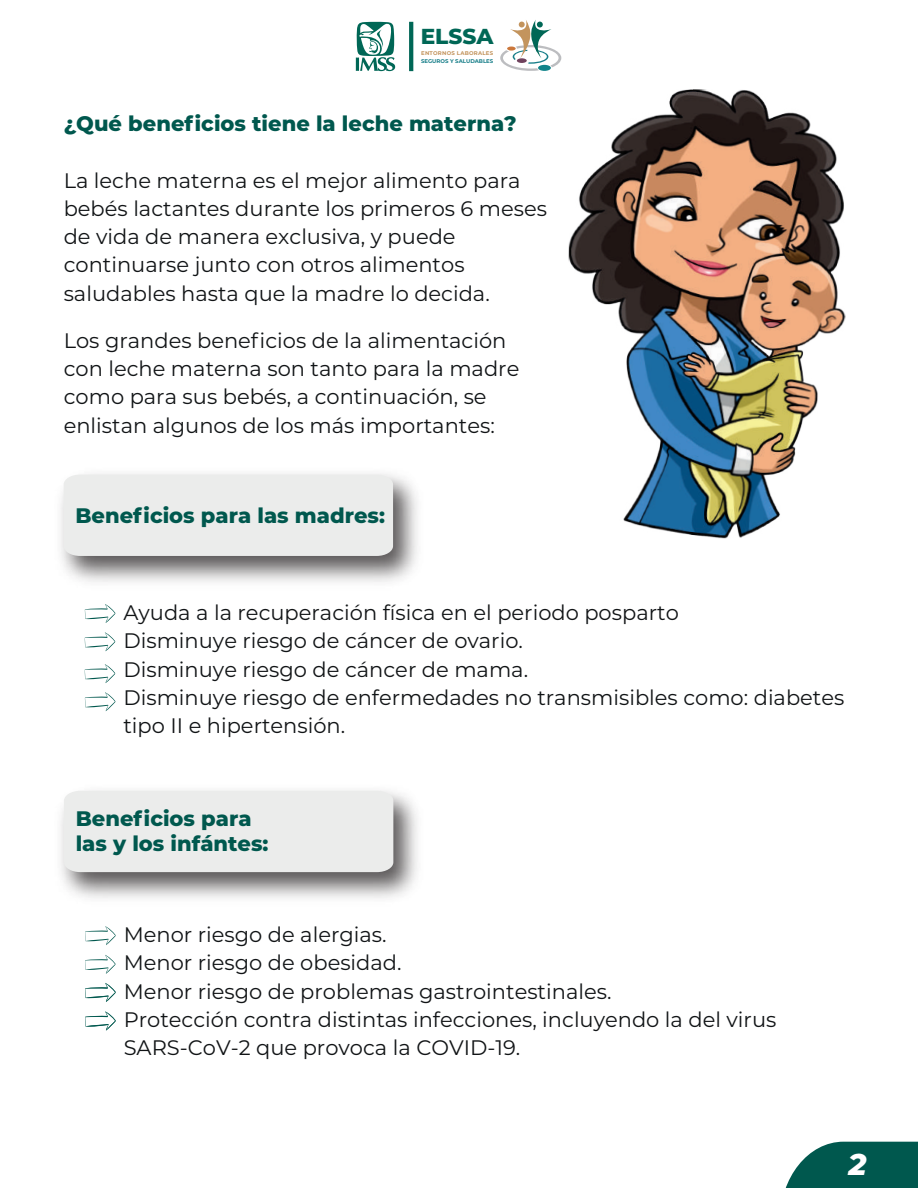
<style>
.page{position:relative;width:918px;height:1188px;background:#fff}
.page>*{position:absolute;margin:0;border:0;box-sizing:border-box;transform-origin:0 0}
.t1{font:italic 800 30px "Montserrat";color:#fff}
.t2{font:800 21.6px "Montserrat";color:#006756}
.t3{font:21px/28.2px "Montserrat";color:#111416}
.t4{font:800 21px/25.2px "Montserrat";color:#00584e}
.t5{font:700 5.4px "Montserrat";color:#177e89}
.t6{font:700 5.4px "Montserrat";letter-spacing:.04em;color:#c3945d}
</style>
<div class="page">
<img style="left:568px;top:89px;width:278px;height:450px">
<img style="left:60px;top:473px;width:358px;height:109px">
<div style="left:64px;top:475px;width:329px;height:81px;background:#ebeceb"></div>
<svg style="left:85px;top:604px;width:30px;height:19px"></svg>
<svg style="left:85px;top:664px;width:30px;height:19px"></svg>
<svg style="left:85px;top:692px;width:31px;height:19px"></svg>
<img style="left:60px;top:790px;width:358px;height:108px">
<div style="left:64px;top:791px;width:329px;height:81px;background:#ebeceb"></div>
<svg style="left:85px;top:926px;width:31px;height:19px"></svg>
<svg style="left:85px;top:955px;width:31px;height:19px"></svg>
<svg style="left:85px;top:983px;width:31px;height:19px"></svg>
<svg style="left:356px;top:22px;width:39px;height:49px"></svg>
<svg style="left:409px;top:22px;width:4px;height:49px"></svg>
<svg style="left:500px;top:20px;width:61px;height:51px"></svg>
<svg style="left:785px;top:1142px;width:133px;height:46px;background:#206d64"></svg>
<svg style="left:85px;top:632px;width:30px;height:19px"></svg>
<svg style="left:85px;top:1011px;width:31px;height:20px"></svg>
<p class="t2" style="left:421px;top:21px;width:74px">ELSSA</p>
<p class="t6" style="left:421px;top:49px;width:73px">ENTORNOS LABORALES</p>
<p class="t5" style="left:421px;top:57px;width:74px">SEGUROS Y SALUDABLES</p>
<p class="t4" style="left:64px;top:110px;width:455px">¿Qué beneficios tiene la leche materna?</p>
<p class="t3" style="left:64px;top:165px;width:485px">La leche materna es el mejor alimento para bebés lactantes durante los primeros 6 meses de vida de manera exclusiva, y puede continuarse junto con otros alimentos saludables hasta que la madre lo decida.</p>
<p class="t3" style="left:64px;top:326px;width:457px">Los grandes beneficios de la alimentación con leche materna son tanto para la madre como para sus bebés, a continuación, se enlistan algunos de los más importantes:</p>
<p class="t4" style="left:75px;top:501px;width:311px">Beneficios para las madres:</p>
<p class="t3" style="left:123px;top:598px;width:723px">Ayuda a la recuperación física en el periodo posparto<br>Disminuye riesgo de cáncer de ovario.<br>Disminuye riesgo de cáncer de mama.<br>Disminuye riesgo de enfermedades no transmisibles como: diabetes tipo II e hipertensión.</p>
<p class="t4" style="left:76px;top:805px;width:194px">Beneficios para las y los infántes:</p>
<p class="t3" style="left:124px;top:920px;width:654px">Menor riesgo de alergias.<br>Menor riesgo de obesidad.<br>Menor riesgo de problemas gastrointestinales.<br>Protección contra distintas infecciones, incluyendo la del virus SARS-CoV-2 que provoca la COVID-19.</p>
<h1 class="t1" style="left:849px;top:1143px;width:19px">2</h1>
</div>
